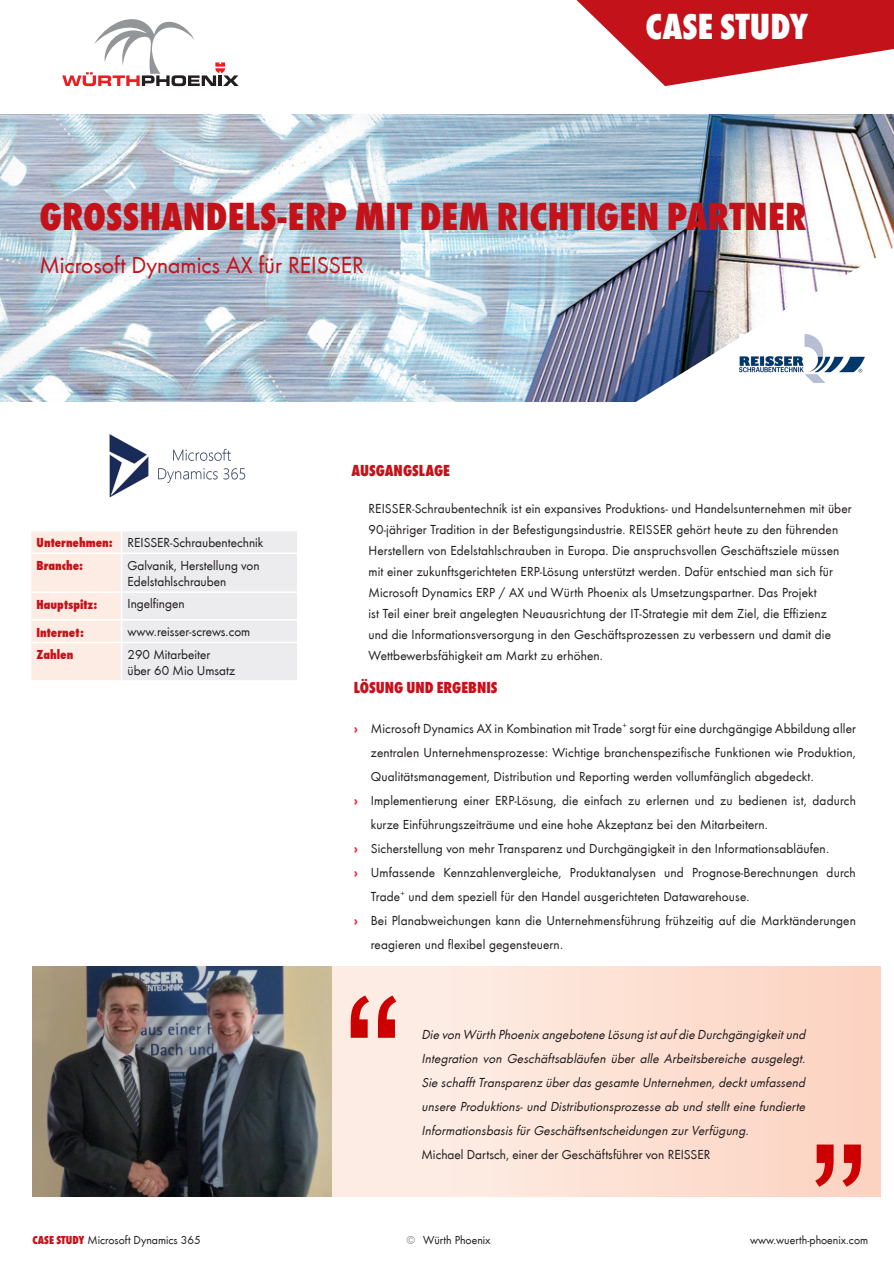
<style>
.page{position:relative;width:894px;height:1263px;background:#fff}
.page>*{position:absolute;margin:0;border:0;box-sizing:border-box;transform-origin:0 0}
.t1{font:180px "Arial";color:#c00}
._01_Headline_24_pt{font:800 condensed 40.5px "Wuerth";color:#c4121a}
.t2{font:800 condensed 37.5px "Wuerth";color:#fff}
._02_Subhedline_15_pt{font:24px "Wuerth";color:#c4121a}
._03_grundtext_block{font:800 condensed 16.5px "Wuerth";color:#c4121a}
._03_grundtext_block-2{font:13.5px/21px "Wuerth";letter-spacing:.01em;color:#231f20}
._03_grundtext_block-3{font:italic 13.5px/24px "Wuerth";color:#231f20}
._03_grundtext_block-4{font:800 condensed 13.5px "Wuerth";color:#c4121a}
.t3{font:12px "Wuerth";color:#231f20}
.s1{font-weight:700;color:#ee1d23}
.s2{font-style:normal}
.s3{font-weight:800;font-stretch:condensed;color:#c4121a}
.s4{color:#9a9c9e}
</style>
<div class="page">
<img style="left:0;top:115px;width:893px;height:287px">
<div style="left:331px;top:966px;width:549px;height:230px;background:linear-gradient(to right,#fdf0ea,#fcd3c1)"></div>
<svg style="left:31px;top:531px;width:266px;height:149px;background:#f2eceb"></svg>
<hr style="left:30px;top:642px;width:91px;height:1px;background:#fff">
<hr style="left:121px;top:642px;width:177px;height:1px;background:#fff">
<hr style="left:121px;top:643px;width:1px;height:37px;background:#fff">
<img style="left:109px;top:434px;width:137px;height:64px">
<img style="left:32px;top:966px;width:299px;height:230px">
<svg style="left:576px;top:0;width:317px;height:86px"></svg>
<svg style="left:62px;top:19px;width:177px;height:67px"></svg>
<img style="left:621px;top:247px;width:272px;height:155px">
<img style="left:738px;top:335px;width:125px;height:48px">
<p class="t2" style="left:645px;top:0;width:164px">CASE STUDY</p>
<p class="_01_Headline_24_pt" style="left:39px;top:188px;width:768px">GROSSHANDELS-ERP MIT DEM RICHTIGEN PARTNER</p>
<p class="_02_Subhedline_15_pt" style="left:39px;top:249px;width:326px">Microsoft Dynamics AX für REISSER</p>
<p class="_03_grundtext_block-4" style="left:37px;top:533px;width:78px">Unternehmen:</p>
<p class="_03_grundtext_block-2" style="left:127px;top:531px;width:137px">REISSER-Schraubentechnik</p>
<p class="_03_grundtext_block-4" style="left:37px;top:556px;width:48px">Branche:</p>
<p class="_03_grundtext_block-2" style="left:127px;top:556px;width:134px;line-height:16.5px">Galvanik, Herstellung von<br>Edelstahlschrauben</p>
<p class="_03_grundtext_block-4" style="left:37px;top:595px;width:62px">Hauptspitz:</p>
<p class="_03_grundtext_block-2" style="left:127px;top:593px;width:59px">Ingelfingen</p>
<p class="_03_grundtext_block-4" style="left:37px;top:622px;width:49px">Internet:</p>
<p class="_03_grundtext_block-2" style="left:127px;top:620px;width:124px">www.reisser-screws.com</p>
<p class="_03_grundtext_block-4" style="left:37px;top:645px;width:38px">Zahlen</p>
<p class="_03_grundtext_block-2" style="left:127px;top:645px;width:109px;line-height:16px">290 Mitarbeiter über 60 Mio Umsatz</p>
<p class="_03_grundtext_block" style="left:351px;top:458px;width:100px">AUSGANGSLAGE</p>
<p class="_03_grundtext_block-2" style="left:368px;top:497px;width:484px">REISSER-Schraubentechnik ist ein expansives Produktions- und Handelsunternehmen mit über 90-jähriger Tradition in der Befestigungsindustrie. REISSER gehört heute zu den führenden Herstellern von Edelstahlschrauben in Europa. Die anspruchsvollen Geschäftsziele müssen mit einer zukunftsgerichteten ERP-Lösung unterstützt werden. Dafür entschied man sich für Microsoft Dynamics ERP / AX und Würth Phoenix als Umsetzungspartner. Das Projekt<br>ist Teil einer breit angelegten Neuausrichtung der IT-Strategie mit dem Ziel, die Effizienz<br>und die Informationsversorgung in den Geschäftsprozessen zu verbessern und damit die Wettbewerbsfähigkeit am Markt zu erhöhen.</p>
<p class="_03_grundtext_block" style="left:353px;top:675px;width:145px">LÖSUNG UND ERGEBNIS</p>
<p class="_03_grundtext_block-2" style="left:370px;top:715px;width:486px;line-height:24px;text-align:justify;text-indent:-17px"><span class="s1">›</span> Microsoft Dynamics AX in Kombination mit Trade<sup>+</sup> sorgt für eine durchgängige Abbildung aller zentralen Unternehmensprozesse: Wichtige branchenspezifische Funktionen wie Produktion, Qualitätsmanagement, Distribution und Reporting werden vollumfänglich abgedeckt.</p>
<p class="_03_grundtext_block-2" style="left:370px;top:787px;width:486px;line-height:24px;text-indent:-17px"><span class="s1">›</span> Implementierung einer ERP-Lösung, die einfach zu erlernen und zu bedienen ist, dadurch kurze Einführungszeiträume und eine hohe Akzeptanz bei den Mitarbeitern.</p>
<p class="_03_grundtext_block-2" style="left:353px;top:837px;width:476px"><span class="s1">›</span> Sicherstellung von mehr Transparenz und Durchgängigkeit in den Informationsabläufen.</p>
<p class="_03_grundtext_block-2" style="left:370px;top:859px;width:486px;line-height:24px;text-indent:-17px"><span class="s1">›</span> Umfassende Kennzahlenvergleiche, Produktanalysen und Prognose-Berechnungen durch<br>Trade<sup>+</sup> und dem speziell für den Handel ausgerichteten Datawarehouse.</p>
<p class="_03_grundtext_block-2" style="left:370px;top:907px;width:486px;line-height:24px;text-indent:-17px"><span class="s1">›</span> Bei Planabweichungen kann die Unternehmensführung frühzeitig auf die Marktänderungen reagieren und flexibel gegensteuern.</p>
<p class="t1" style="left:343px;top:939px;width:61px">“</p>
<p class="_03_grundtext_block-3" style="left:421px;top:1022px;width:388px">Die von Würth Phoenix angebotene Lösung istaufdie Durchgängigkeitund Integration von Geschäftsabläufen über alle Arbeitsbereiche ausgelegt.<br>Sie schafftTransparenz überdasgesamte Unternehmen,decktumfassend unsere Produktions- und Distributionsprozesse ab und stellt eine fundierte InformationsbasisfürGeschäftsentscheidungen zurVerfügung.<br><span class="s2">Michael Dartsch, einer der Geschäftsführer von REISSER</span></p>
<p class="t1" style="left:867px;top:1242px;width:61px;rotate:-180deg">“</p>
<p class="t3" style="left:32px;top:1232px;width:170px"><span class="s3">CASE STUDY</span> Microsoft Dynamics 365</p>
<p class="t3" style="left:406px;top:1232px;width:86px"><span class="s4">©</span> Würth Phoenix</p>
<p class="t3" style="left:749px;top:1232px;width:119px">www.wuerth-phoenix.com</p>
</div>
